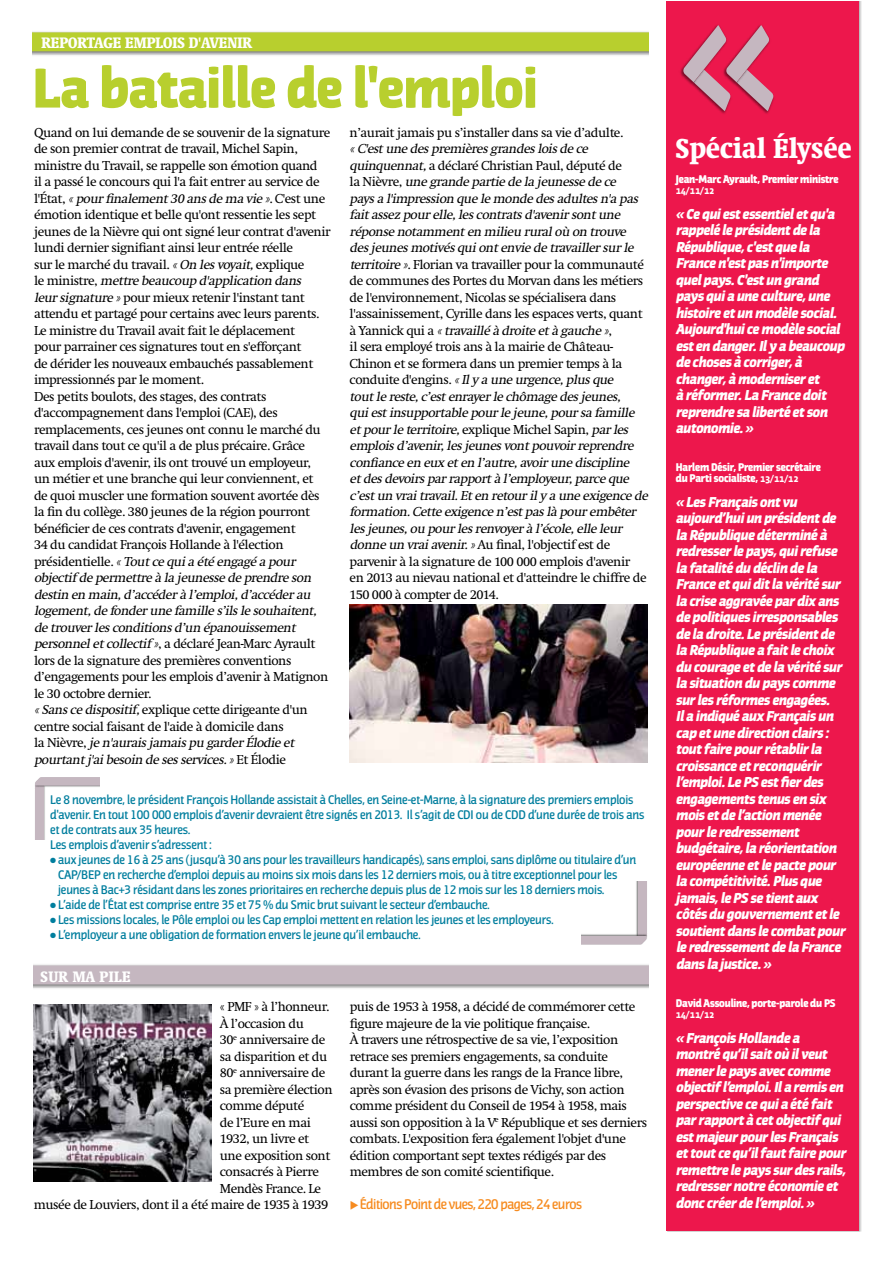
<style>
.page{position:relative;width:893px;height:1263px;background:#fff}
.page>*{position:absolute;margin:0;border:0;box-sizing:border-box;transform-origin:0 0}
.t1{font:900 52.5px "Jaures";color:#b8cf2e}
.t2{font:700 condensed 28.5px "Swift";letter-spacing:.01em;color:#fff}
.t3{font:700 condensed 15.75px "Swift";color:#fff}
.t4{font:700 condensed 15.75px "Swift";letter-spacing:.02em;color:#fff}
.t5{font:13.5px/16.5px "Swift";letter-spacing:-.035em;color:#000}
.t6{font:italic 900 13.5px/16.5px "Jaures";letter-spacing:-.015em;color:#fff}
.t7{font:italic 13.5px/16.5px "Swift";letter-spacing:-.055em;color:#000}
.t8{font:600 13.5px "Jaures";letter-spacing:-.035em;color:#f68b1f}
.t9{font:600 12px/15px "Jaures";letter-spacing:-.01em;color:#007e9e}
.t10{font:900 10.5px/10.5px "Jaures";letter-spacing:-.015em;color:#fff}
.t11{font:700 10.5px "Vista Sans";letter-spacing:-.015em;color:#fff}
.s1{font-style:italic}
.s2{font-style:normal}
.s3{font-family:"Vista Sans";font-weight:700}
</style>
<div class="page">
<div style="left:33px;top:32px;width:615px;height:19px;background:#b8cf2e"></div>
<div style="left:666px;top:1px;width:193px;height:1229px;background:#ed174c"></div>
<img style="left:720px;top:95px;width:54px;height:19px">
<img style="left:680px;top:66px;width:3px;height:12px">
<svg style="left:683px;top:25px;width:90px;height:86px"></svg>
<img style="left:44px;top:788px;width:1px;height:52px">
<div style="left:35px;top:786px;width:9px;height:54px;background:#c5b7c0"></div>
<img style="left:35px;top:786px;width:65px;height:2px">
<svg style="left:35px;top:777px;width:65px;height:9px"></svg>
<img style="left:636px;top:882px;width:11px;height:52px">
<div style="left:638px;top:882px;width:8px;height:54px;background:#c5b7c0"></div>
<img style="left:582px;top:934px;width:65px;height:11px">
<svg style="left:582px;top:936px;width:64px;height:8px"></svg>
<img style="left:350px;top:604px;width:297px;height:159px">
<div style="left:34px;top:965px;width:614px;height:19px;background:#c5b7c0"></div>
<img style="left:34px;top:1004px;width:177px;height:178px">
<p class="t3" style="left:41px;top:34px;width:212px">REPORTAGE EMPLOIS D'AVENIR</p>
<h1 class="t1" style="left:33px;top:56px;width:506px">La bataille de l'emploi</h1>
<p class="t5" style="left:34px;top:124px;width:298px">Quand on lui demande de se souvenir de la signature de son premier contrat de travail, Michel Sapin, ministre du Travail, se rappelle son émotion quand<br>il a passé le concours qui l'a fait entrer au service de<br>l ' É t a t , <span class="s1">«pourfinalement30 ansde ma vie »</span>. C ' e s t u n e émotion identique et belle qu'ont ressentie les sept jeunes de la Nièvre qui ont signé leur contrat d'avenir lundi dernier signifiant ainsi leur entrée réelle<br>sur le marché du travail. <span class="s1">«On lesvoyait,</span>explique<br>l e m i n i s t r e , <span class="s1">mettre beaucoup d'application dans leursignature »</span>pour mieux retenir l'instant tant attendu et partagé pour certains avec leurs parents.<br>Le ministre du Travail avait fait le déplacement<br>pour parrainer ces signatures tout en s'efforçant<br>de dérider les nouveaux embauchés passablement impressionnés par le moment.<br>Des petits boulots, des stages, des contrats d'accompagnement dans l'emploi (CAE), des remplacements, ces jeunes ont connu le marché du travail dans tout ce qu'il a de plus précaire. Grâce<br>aux emplois d'avenir, ils ont trouvé un employeur,<br>un métier et une branche qui leur conviennent, et de quoi muscler une formation souvent avortée dès la fin du collège. 380 jeunes de la région pourront bénéficier de ces contrats d'avenir, engagement<br>34 du candidat François Hollande à l'élection<br>p r é s i d e n t i e l l e . <span class="s1">«Toutce quia été engagé a pour<br>obj ectif de permettre à la j eunesse de prendre son destin en main,d’accéderà l’emploi,d’accéderau logement,de fonderune famille s’ilsle souhaitent, de trouverlesconditionsd’un épanouissement personneletcollectif »</span>, a déclaré Jean-Marc Ayrault lors de la signature des premières conventions d’engagements pour les emplois d’avenir à Matignon le 30 octobre dernier.<br><span class="s1">«Sansce dispositif,</span>explique cette dirigeante d'un centre social faisant de l'aide à domicile dans<br>l a N i è v r e , <span class="s1">j e n'auraisj amaispu garderÉlodie et pourtantj 'aibesoin de sesservices.»</span>E t É l o d i e</p>
<p class="t5" style="left:350px;top:124px;width:275px">n’aurait jamais pu s’installer dans sa vie d’adulte.</p>
<p class="t7" style="left:350px;top:141px;width:303px">«C'estune despremièresgrandesloisde ce quinquennat,<span class="s2">a déclaré Christian Paul, député de<br>l a N i è v r e ,</span> une grande partie de la j eunesse de ce paysa l'impression que le monde desadultesn'a pas faitassez pourelle,lescontratsd'avenirsontune réponse notammenten milieu ruraloù on trouve desj eunesmotivésquiontenvie de travaillersurle territoire »<span class="s2">. Florian va travailler pour la communauté de communes des Portes du Morvan dans les métiers de l'environnement, Nicolas se spécialisera dans l'assainissement, Cyrille dans les espaces verts, quant à Ya n n i c k q u i a</span> «travaillé à droite età gauche »<span class="s2">,<br>il sera employé trois ans à la mairie de Château-Chinon et se formera dans un premier temps à la conduite d'engins.</span> «Ily a une urgence,plusque toutle reste,c’estenrayerle chômage desj eunes, quiestinsupportable pourle j eune,poursa famille etpourle territoire,<span class="s2">e xp l i qu e M i c h e l S a p i n ,</span> parles emploisd’avenir,lesj eunesvontpouvoirreprendre confiance en eux eten l’autre,avoirune discipline etdesdevoirsparrapportà l’employeur,parce que c’estun vraitravail.Eten retourily a une exigence de formation.Cette exigence n’estpaslà pourembêter lesj eunes,ou pourlesrenvoyerà l’école,elle leur donne un vraiavenir.»<span class="s2">Au final, l'objectif est de parvenir à la signature de 100 000 emplois d'avenir<br>en 2013 au nievau national et d'atteindre le chiffre de 150 000 à compter de 2014.</span></p>
<p class="t9" style="left:50px;top:792px;width:596px">Le 8 novembre, le président François Hollande assistait à Chelles, en Seine-et-Marne, à la signature des premiers emplois d'avenir. En tout 100 000 emplois d’avenir devraient être signés en 2013. Il s’agit de CDI ou de CDD d’une durée de trois ans et de contrats aux 35 heures.<br>Les emplois d’avenir s’adressent :</p>
<p class="t9" style="left:58px;top:852px;width:579px">aux jeunes de 16 à 25 ans (jusqu’à 30 ans pour les travailleurs handicapés), sans emploi, sans diplôme ou titulaire d’un CAP/BEP en recherche d’emploi depuis au moins six mois dans les 12 derniers mois, ou à titre exceptionnel pour les jeunes à Bac+3 résidant dans les zones prioritaires en recherche depuis plus de 12 mois sur les 18 derniers mois.<br>L’aide de l’État est comprise entre 35 et 75 % du Smic brut suivant le secteur d’embauche.<br>Les missions locales, le Pôle emploi ou les Cap emploi mettent en relation les jeunes et les employeurs.<br>L’employeur a une obligation de formation envers le jeune qu’il embauche.</p>
<p class="t4" style="left:41px;top:968px;width:91px">SUR MA PILE</p>
<p class="t5" style="left:220px;top:999px;width:111px">« PMF » à l’honneur.</p>
<p class="t5" style="left:220px;top:1015px;width:86px">À l’occasion du</p>
<p class="t5" style="left:220px;top:1032px;width:107px">30<sup>e</sup> anniversaire de</p>
<p class="t5" style="left:220px;top:1048px;width:109px">sa disparition et du</p>
<p class="t5" style="left:220px;top:1065px;width:107px">80<sup>e</sup> anniversaire de</p>
<p class="t5" style="left:220px;top:1081px;width:114px">sa première élection</p>
<p class="t5" style="left:220px;top:1098px;width:86px">comme député</p>
<p class="t5" style="left:220px;top:1114px;width:93px">de l’Eure en mai</p>
<p class="t5" style="left:220px;top:1131px;width:91px">1932, un livre et</p>
<p class="t5" style="left:220px;top:1147px;width:112px">une exposition sont</p>
<p class="t5" style="left:220px;top:1164px;width:101px">consacrés à Pierre</p>
<p class="t5" style="left:220px;top:1180px;width:103px">Mendès France. Le</p>
<p class="t5" style="left:34px;top:1197px;width:296px">musée de Louviers, dont il a été maire de 1935 à 1939</p>
<p class="t5" style="left:350px;top:999px;width:299px">puis de 1953 à 1958, a décidé de commémorer cette figure majeure de la vie politique française.<br>À travers une rétrospective de sa vie, l’exposition retrace ses premiers engagements, sa conduite durant la guerre dans les rangs de la France libre, après son évasion des prisons de Vichy, son action comme président du Conseil de 1954 à 1958, mais aussi son opposition à la V<sup>e</sup> République et ses derniers combats. L'exposition fera également l'objet d'une édition comportant sept textes rédigés par des membres de son comité scientifique.</p>
<p class="t8" style="left:360px;top:1197px;width:224px">Éditions Point de vues, 220 pages, 24 euros</p>
<h2 class="t2" style="left:676px;top:133px;width:177px">Spécial Élysée</h2>
<p class="t10" style="left:676px;top:174px;width:164px">Jean-Marc Ayrault, Premier ministre</p>
<p class="t11" style="left:676px;top:185px;width:40px">14/11/12</p>
<p class="t6" style="left:676px;top:206px;width:173px">« Ce quiestessentieletqu'a rappelé le présidentde la<br>République,c'estque la<br>France n'estpas n'importe quelpays.C'estun grand pays quia une culture,une histoire etun modèle social.<br>Aujourd'huice modèle social esten danger.Ily a beaucoup de choses à corriger,à changer,à moderniseret<br>à réformer.La France doit reprendre sa liberté etson autonomie.»</p>
<p class="t10" style="left:676px;top:462px;width:147px">Harlem Désir, Premier secrétaire du Parti socialiste, <span class="s3">13/11/12</span></p>
<p class="t6" style="left:676px;top:494px;width:174px">« Les Français ontvu aujourd’huiun présidentde la République déterminé à redresserle pays,quirefuse la fatalité du déclin de la<br>France etquiditla vérité sur la crise aggravée pardix ans de politiques irresponsables de la droite.Le présidentde la République a faitle choix du courage etde la vérité sur la situation du pays comme surles réformes engagées.<br>Ila indiqué aux Français un cap etune direction clairs : toutfaire pourrétablirla croissance etreconquérir l’emploi.Le PS estfierdes engagements tenus en six mois etde l’action menée pourle redressement budgétaire,la réorientation européenne etle pacte pour la compétitivité. Plus que jamais,le PS se tientaux côtés du gouvernementetle soutientdans le combatpour le redressementde la France dans la justice.»</p>
<p class="t10" style="left:676px;top:998px;width:161px">David Assouline, porte-parole du PS</p>
<p class="t11" style="left:676px;top:1009px;width:40px">14/11/12</p>
<p class="t6" style="left:676px;top:1029px;width:174px">« François Hollande a montré qu’ilsaitoù ilveut menerle pays aveccomme objectif l’emploi.Ila remis en perspective ce quia été fait parrapportà cetobjectif qui estmajeurpourles Français ettoutce qu’ilfautfaire pour remettre le pays surdes rails, redressernotre économie et donccréerde l’emploi. »</p>
</div>
